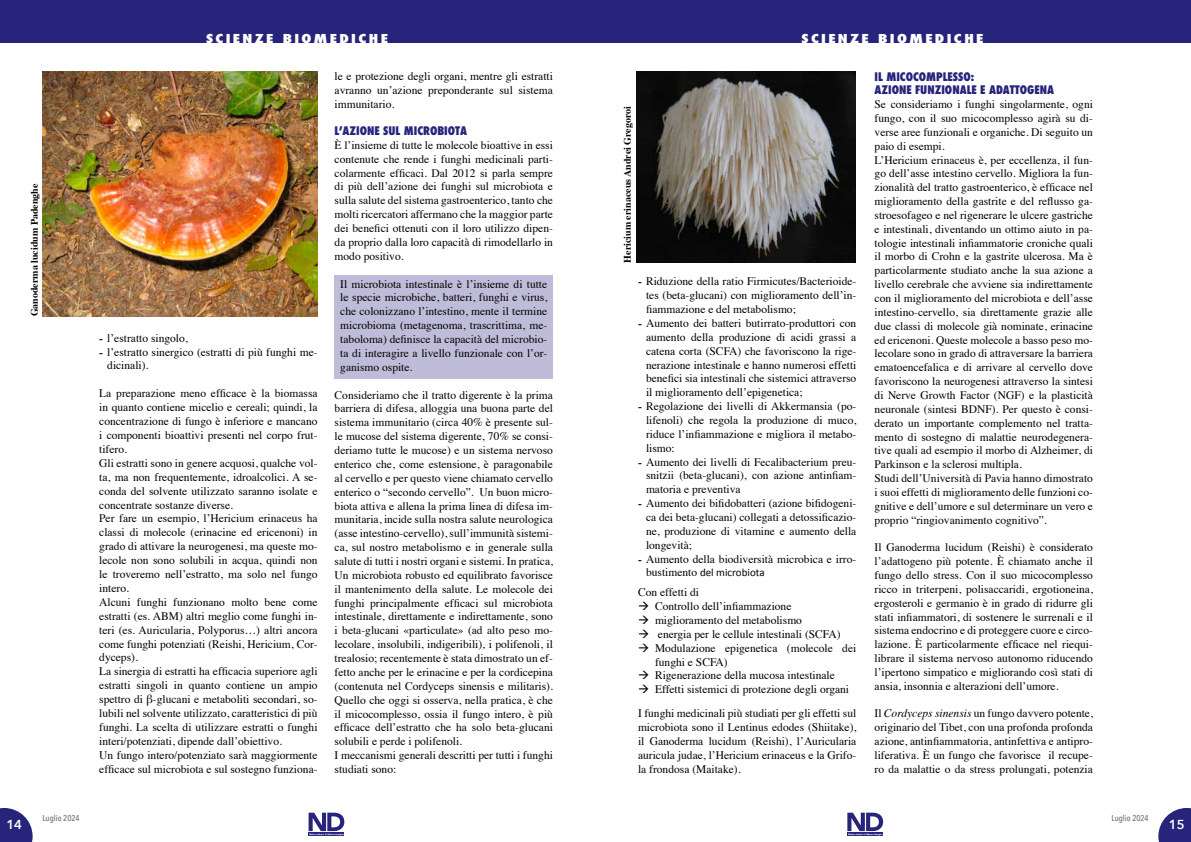
<style>
.page{position:relative;width:1191px;height:842px;background:#fff}
.page>*{position:absolute;margin:0;border:0;box-sizing:border-box;transform-origin:0 0}
.t1{font:600 13px "Avenir Next";color:#fff}
.t2{font:800 condensed 12px "Futura";letter-spacing:.15em;color:#fff;scale:1.3 1}
.t3{font:11.5px/13.9px "Times";color:#000;text-align:justify}
.t4{font:800 condensed 11.5px/13.1px "Futura";color:#26247b}
.t5{font:11px "Calibri";color:#000}
.t6{font:700 10px "Times";color:#000}
.t7{font:500 8.5px "Avenir Next Condensed";color:#6d6e71}
.s1{font-family:"Garamond";font-weight:700}
.s2{font-family:"Times";font-size:11.5px}
.s3{font-style:italic}
</style>
<div class="page">
<div style="left:0;top:0;width:595px;height:43px;background:#26247b"></div>
<svg style="left:0;top:808px;width:33px;height:34px"></svg>
<svg style="left:1158px;top:808px;width:33px;height:34px"></svg>
<div style="left:595px;top:0;width:596px;height:43px;background:#26247b"></div>
<svg style="left:308px;top:813px;width:36px;height:23px"></svg>
<svg style="left:847px;top:813px;width:36px;height:23px"></svg>
<div style="left:334px;top:275px;width:219px;height:103px;background:#bfbcd9"></div>
<img style="left:43px;top:72px;width:274px;height:244px">
<img style="left:636px;top:72px;width:219px;height:191px">
<p class="t6" style="left:25px;top:316px;width:134px;rotate:-90deg">Ganoderma lucidum Padenghe</p>
<p class="t2" style="left:206px;top:31px;width:141px">SCIENZE BIOMEDICHE</p>
<p class="t2" style="left:801px;top:31px;width:141px">SCIENZE BIOMEDICHE</p>
<p class="t3" style="left:99px;top:330px;width:90px"><span class="s1">-</span> l’estratto singolo,</p>
<p class="t3" style="left:107px;top:344px;width:212px;text-indent:-8px"><span class="s1">-</span> l’estratto sinergico (estratti di più funghi me&shy;dicinali).</p>
<p class="t3" style="left:99px;top:385px;width:220px;text-align:left">La preparazione meno efficace è la biomassa in quanto contiene micelio e cereali; quindi, la concentrazione di fungo è inferiore e mancano i componenti bioattivi presenti nel corpo frut&shy;tifero.<br>Gli estratti sono in genere acquosi, qualche vol&shy;ta, ma non frequentemente, idroalcolici. A se&shy;conda del solvente utilizzato saranno isolate e concentrate sostanze diverse.<br>Per fare un esempio, l’Hericium erinaceus ha classi di molecole (erinacine ed ericenoni) in grado di attivare la neurogenesi, ma queste mo&shy;lecole non sono solubili in acqua, quindi non le troveremo nell’estratto, ma solo nel fungo intero.<br>Alcuni funghi funzionano molto bene come estratti (es. ABM) altri meglio come funghi in&shy;teri (es. Auricularia, Polyporus…) altri ancora come funghi potenziati (Reishi, Hericium, Cor&shy;dyceps).<br>La sinergia di estratti ha efficacia superiore agli estratti singoli in quanto contiene un ampio spettro di β-glucani e metaboliti secondari, so&shy;lubili nel solvente utilizzato, caratteristici di più funghi. La scelta di utilizzare estratti o funghi interi/potenziati, dipende dall’obiettivo.<br>Un fungo intero/potenziato sarà maggiormente efficace sul microbiota e sul sostegno funziona-</p>
<p class="t3" style="left:334px;top:68px;width:220px">le e protezione degli organi, mentre gli estratti avranno un’azione preponderante sul sistema immunitario.</p>
<p class="t4" style="left:334px;top:124px;width:134px">L’AZIONE SUL MICROBIOTA</p>
<p class="t3" style="left:334px;top:137px;width:220px">È l’insieme di tutte le molecole bioattive in essi contenute che rende i funghi medicinali parti&shy;colarmente efficaci. Dal 2012 si parla sempre di più dell’azione dei funghi sul microbiota e sulla salute del sistema gastroenterico, tanto che molti ricercatori affermano che la maggior parte dei benefici ottenuti con il loro utilizzo dipen&shy;da proprio dalla loro capacità di rimodellarlo in modo positivo.</p>
<p class="t3" style="left:340px;top:276px;width:208px">Il microbiota intestinale è l’insieme di tutte le specie microbiche, batteri, funghi e virus, che colonizzano l’intestino, mente il termine microbioma (metagenoma, trascrittima, me&shy;taboloma) definisce la capacità del microbio&shy;ta di interagire a livello funzionale con l’or&shy;ganismo ospite.</p>
<p class="t3" style="left:334px;top:387px;width:220px;text-align:left">Consideriamo che il tratto digerente è la prima barriera di difesa, alloggia una buona parte del sistema immunitario (circa 40% è presente sul&shy;le mucose del sistema digerente, 70% se consi&shy;deriamo tutte le mucose) e un sistema nervoso enterico che, come estensione, è paragonabile al cervello e per questo viene chiamato cervello enterico o “secondo cervello”. Un buon micro&shy;biota attiva e allena la prima linea di difesa im&shy;munitaria, incide sulla nostra salute neurologica (asse intestino-cervello), sull’immunità sistemi&shy;ca, sul nostro metabolismo e in generale sulla salute di tutti i nostri organi e sistemi. In pratica, Un microbiota robusto ed equilibrato favorisce il mantenimento della salute. Le molecole dei funghi principalmente efficaci sul microbiota intestinale, direttamente e indirettamente, sono i beta-glucani «particulate» (ad alto peso mo&shy;lecolare, insolubili, indigeribili), i polifenoli, il trealosio; recentemente è stata dimostrato un ef&shy;fetto anche per le erinacine e per la cordicepina (contenuta nel Cordyceps sinensis e militaris).<br>Quello che oggi si osserva, nella pratica, è che il micocomplesso, ossia il fungo intero, è più efficace dell’estratto che ha solo beta-glucani solubili e perde i polifenoli.<br>I meccanismi generali descritti per tutti i funghi studiati sono:</p>
<p class="t6" style="left:618px;top:263px;width:158px;rotate:-90deg">Hericium erinaceus Andrei Gregoroi</p>
<p class="t3" style="left:646px;top:274px;width:212px;text-indent:-8px"><span class="s1">-</span> Riduzione della ratio Firmicutes/Bacterioide&shy;tes (beta-glucani) con miglioramento dell’in&shy;fiammazione e del metabolismo;</p>
<p class="t3" style="left:646px;top:315px;width:212px;text-indent:-8px"><span class="s1">-</span> Aumento dei batteri butirrato-produttori con aumento della produzione di acidi grassi a catena corta (SCFA) che favoriscono la rige&shy;nerazione intestinale e hanno numerosi effetti benefici sia intestinali che sistemici attraverso il miglioramento dell’epigenetica;</p>
<p class="t3" style="left:646px;top:398px;width:212px;text-indent:-8px"><span class="s1">-</span> Regolazione dei livelli di Akkermansia (po&shy;lifenoli) che regola la produzione di muco, riduce l’infiammazione e migliora il metabo&shy;lismo:</p>
<p class="t3" style="left:646px;top:454px;width:212px;text-indent:-8px"><span class="s1">-</span> Aumento dei livelli di Fecalibacterium preu&shy;snitzii (beta-glucani), con azione antinfiam&shy;matoria e preventiva</p>
<p class="t3" style="left:646px;top:495px;width:212px;text-indent:-8px"><span class="s1">-</span> Aumento dei bifidobatteri (azione bifidogeni&shy;ca dei beta-glucani) collegati a detossificazio&shy;ne, produzione di vitamine e aumento della longevità;</p>
<p class="t3" style="left:638px;top:551px;width:220px"><span class="s1">-</span> Aumento della biodiversità microbica e irro-</p>
<p class="t5" style="left:646px;top:565px;width:120px"><span class="s2">bustimento</span> del microbiota</p>
<p class="t3" style="left:638px;top:584px;width:63px">Con effetti di</p>
<p class="t3" style="left:638px;top:598px;width:155px">→ Controllo dell’infiammazione</p>
<p class="t3" style="left:638px;top:612px;width:165px">→ miglioramento del metabolismo</p>
<p class="t3" style="left:638px;top:626px;width:204px">→ energia per le cellule intestinali (SCFA)</p>
<p class="t3" style="left:655px;top:640px;width:203px;text-indent:-17px">→ Modulazione epigenetica (molecole dei funghi e SCFA)</p>
<p class="t3" style="left:638px;top:668px;width:198px">→ Rigenerazione della mucosa intestinale</p>
<p class="t3" style="left:638px;top:676px;width:220px;line-height:23.9px">→ Effetti sistemici di protezione degli organi<br>I funghi medicinali più studiati per gli effetti sul</p>
<p class="t3" style="left:638px;top:719px;width:220px">microbiota sono il Lentinus edodes (Shiitake), il Ganoderma lucidum (Reishi), l’Auricularia auricula judae, l’Hericium erinaceus e la Grifo&shy;la frondosa (Maitake).</p>
<p class="t4" style="left:874px;top:70px;width:181px">IL MICOCOMPLESSO:<br>AZIONE FUNZIONALE E ADATTOGENA</p>
<p class="t3" style="left:874px;top:96px;width:220px;text-align:left">Se consideriamo i funghi singolarmente, ogni fungo, con il suo micocomplesso agirà su di&shy;verse aree funzionali e organiche. Di seguito un paio di esempi.<br>L’Hericium erinaceus è, per eccellenza, il fun&shy;go dell’asse intestino cervello. Migliora la fun&shy;zionalità del tratto gastroenterico, è efficace nel miglioramento della gastrite e del reflusso ga&shy;stroesofageo e nel rigenerare le ulcere gastriche e intestinali, diventando un ottimo aiuto in pa&shy;tologie intestinali infiammatorie croniche quali il morbo di Crohn e la gastrite ulcerosa. Ma è particolarmente studiato anche la sua azione a livello cerebrale che avviene sia indirettamente con il miglioramento del microbiota e dell’asse intestino-cervello, sia direttamente grazie alle due classi di molecole già nominate, erinacine ed ericenoni. Queste molecole a basso peso mo&shy;lecolare sono in grado di attraversare la barriera ematoencefalica e di arrivare al cervello dove favoriscono la neurogenesi attraverso la sintesi di Nerve Growth Factor (NGF) e la plasticità neuronale (sintesi BDNF). Per questo è consi&shy;derato un importante complemento nel tratta&shy;mento di sostegno di malattie neurodegenera&shy;tive quali ad esempio il morbo di Alzheimer, di Parkinson e la sclerosi multipla.<br>Studi dell’Università di Pavia hanno dimostrato i suoi effetti di miglioramento delle funzioni co&shy;gnitive e dell’umore e sul determinare un vero e proprio “ringiovanimento cognitivo”.</p>
<p class="t3" style="left:874px;top:539px;width:220px">Il Ganoderma lucidum (Reishi) è considerato l’adattogeno più potente. È chiamato anche il fungo dello stress. Con il suo micocomplesso ricco in triterpeni, polisaccaridi, ergotioneina, ergosteroli e germanio è in grado di ridurre gli stati infiammatori, di sostenere le surrenali e il sistema endocrino e di proteggere cuore e circo&shy;lazione. È particolarmente efficace nel riequi&shy;librare il sistema nervoso autonomo riducendo l’ipertono simpatico e migliorando così stati di ansia, insonnia e alterazioni dell’umore.</p>
<p class="t3" style="left:874px;top:706px;width:220px">Il <span class="s3">Cordyceps sinensis</span> un fungo davvero potente, originario del Tibet, con una profonda profonda azione, antinfiammatoria, antinfettiva e antipro&shy;liferativa. È un fungo che favorisce il recupe&shy;ro da malattie o da stress prolungati, potenzia</p>
<p class="t7" style="left:43px;top:813px;width:39px">Luglio 2024</p>
<p class="t7" style="left:1111px;top:813px;width:39px">Luglio 2024</p>
<p class="t1" style="left:6px;top:813px;width:17px">14</p>
<p class="t1" style="left:1168px;top:813px;width:17px">15</p>
</div>
